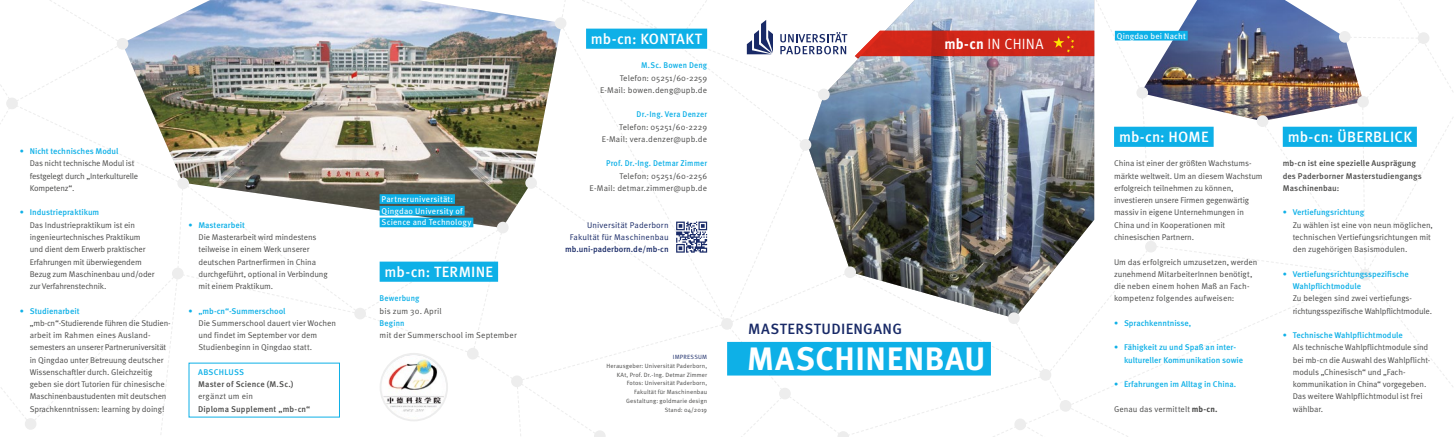
<style>
.page{position:relative;width:1454px;height:437px;background:#fff}
.page>*{position:absolute;margin:0;border:0;box-sizing:border-box;transform-origin:0 0}
.Headline_cassis{font:700 32.38px "Meta OT";letter-spacing:.02em;color:#fff}
.Headlines_Inhalt{font:500 14.88px "Meta OT";letter-spacing:.02em;color:#fff}
.Subline_weiß{font:500 14.88px "Meta OT";letter-spacing:.03em;color:#192a67}
.t1{font:14.88px "Meta OT";letter-spacing:.015em;color:#fff;scale:.94 1}
.t2{font:8.31px/12.2px "Meta OT";letter-spacing:-.01em;color:#4a4a49}
.t3{font:500 8.31px "Meta OT";color:#0eb0e7}
.t4{font:500 8.31px/12.2px "Meta OT";letter-spacing:.01em;color:#4a4a49}
.t5{font:8.31px "Meta OT";letter-spacing:.015em;color:#4a4a49}
.t6{font:8.31px "Meta OT";letter-spacing:.01em;color:#4a4a49}
.BU_9_5_Layer{font:8.31px "Meta OT";letter-spacing:.02em;color:#fff}
.t7{font:8.31px "Meta OT";letter-spacing:.015em;color:#192a67}
.t8{font:500 8.31px "Meta OT";color:#0eb0e7;scale:.94 1}
.t9{font:500 8.31px "Meta OT";letter-spacing:.02em;color:#0eb0e7;scale:.94 1}
.t10{font:500 8.31px "Meta OT";color:#192a67}
.t11{font:500 8.31px "Meta OT";letter-spacing:.03em;color:#0eb0e7}
.t12{font:6.12px "Meta OT";letter-spacing:.02em;color:#4a4a49}
.t13{font:6.12px "Meta OT";letter-spacing:.035em;color:#192a67}
.s1{font-weight:700}
</style>
<div class="page">
<img style="left:0;top:0;width:1453px;height:437px">
<div style="left:1114px;top:127px;width:99px;height:20px;background:#0eb0e7"></div>
<div style="left:586px;top:29px;width:121px;height:20px;background:#0eb0e7"></div>
<div style="left:379px;top:261px;width:119px;height:20px;background:#0eb0e7"></div>
<div style="left:379px;top:194px;width:76px;height:10px;background:#0eb0e7"></div>
<div style="left:379px;top:206px;width:85px;height:9px;background:#0eb0e7"></div>
<div style="left:379px;top:217px;width:94px;height:10px;background:#0eb0e7"></div>
<div style="left:1114px;top:31px;width:73px;height:9px;background:#0eb0e7"></div>
<img style="left:381px;top:354px;width:65px;height:65px;border-radius:32px">
<div style="left:379px;top:353px;width:69px;height:68px;border:2px solid #ededed;border-radius:50%"></div>
<div style="left:1282px;top:127px;width:134px;height:20px;background:#0eb0e7"></div>
<div style="left:189px;top:363px;width:150px;height:54px;background:#fff"></div>
<p class="t3" style="left:20px;top:146px;width:100px">• Nicht technisches Modul</p>
<p class="t2" style="left:30px;top:157px;width:106px">Das nicht technische Modul ist</p>
<p class="t2" style="left:30px;top:170px;width:110px">festgelegt durch „Interkulturelle</p>
<p class="t2" style="left:30px;top:182px;width:46px">Kompetenz“.</p>
<p class="t3" style="left:20px;top:207px;width:81px">• Industriepraktikum</p>
<p class="t2" style="left:30px;top:219px;width:107px">Das Industriepraktikum ist ein</p>
<p class="t2" style="left:30px;top:231px;width:117px">ingenieurtechnisches Praktikum und dient dem Erwerb praktischer</p>
<p class="t2" style="left:30px;top:255px;width:114px">Erfahrungen mit überwiegendem</p>
<p class="t2" style="left:30px;top:268px;width:126px">Bezug zum Maschinenbau und/oder</p>
<p class="t2" style="left:30px;top:280px;width:78px">zur Verfahrenstechnik.</p>
<p class="t3" style="left:20px;top:305px;width:61px">• Studienarbeit</p>
<p class="t2" style="left:30px;top:317px;width:142px">„mb-cn“-Studierende führen die Studien&shy;arbeit im Rahmen eines Ausland&shy;semesters an unserer Partneruniversität in Qingdao unter Betreuung deutscher Wissenschaftler durch. Gleichzeitig geben sie dort Tutorien für chinesische Maschinenbaustudenten mit deutschen Sprachkenntnissen: learning by doing!</p>
<p class="t3" style="left:189px;top:219px;width:58px">• Masterarbeit</p>
<p class="t2" style="left:198px;top:231px;width:119px">Die Masterarbeit wird mindestens</p>
<p class="t2" style="left:198px;top:243px;width:112px">teilweise in einem Werk unserer</p>
<p class="t2" style="left:198px;top:255px;width:131px">deutschen Partnerfirmen in China durchgeführt, optional in Verbindung mit einem Praktikum.</p>
<p class="t3" style="left:189px;top:305px;width:98px">• „mb-cn“-Summerschool</p>
<p class="t2" style="left:198px;top:317px;width:139px">Die Summerschool dauert vier Wochen und findet im September vor dem<br>Studienbeginn in Qingdao statt.</p>
<p class="t11" style="left:198px;top:366px;width:47px">ABSCHLUSS</p>
<p class="t4" style="left:198px;top:378px;width:97px">Master of Science (M.Sc.)</p>
<p class="t5" style="left:198px;top:391px;width:57px">ergänzt um ein</p>
<p class="t4" style="left:198px;top:402px;width:114px">Diploma Supplement „mb-cn“</p>
<p class="BU_9_5_Layer" style="left:381px;top:194px;width:73px">Partneruniversität:</p>
<p class="BU_9_5_Layer" style="left:381px;top:205px;width:83px">Qingdao University of</p>
<p class="BU_9_5_Layer" style="left:381px;top:217px;width:91px">Science and Technology</p>
<p class="Headlines_Inhalt" style="left:384px;top:262px;width:110px">mb-cn: TERMINE</p>
<p class="t8" style="left:379px;top:293px;width:44px">Bewerbung</p>
<p class="t6" style="left:379px;top:305px;width:64px">bis zum 30. April</p>
<p class="t8" style="left:379px;top:317px;width:28px">Beginn</p>
<p class="t5" style="left:379px;top:330px;width:139px">mit der Summerschool im September</p>
<p class="Headlines_Inhalt" style="left:591px;top:29px;width:113px">mb-cn: KONTAKT</p>
<p class="t9" style="left:641px;top:60px;width:72px">M.Sc. Bowen Deng</p>
<p class="t5" style="left:619px;top:73px;width:89px">Telefon: 05251/60-2259</p>
<p class="t6" style="left:600px;top:85px;width:109px">E-Mail: bowen.deng@upb.de</p>
<p class="t9" style="left:636px;top:109px;width:76px">Dr.-Ing. Vera Denzer</p>
<p class="t5" style="left:619px;top:122px;width:90px">Telefon: 05251/60-2229</p>
<p class="t6" style="left:602px;top:134px;width:107px">E-Mail: vera.denzer@upb.de</p>
<p class="t8" style="left:606px;top:158px;width:109px">Prof. Dr.-Ing. Detmar Zimmer</p>
<p class="t5" style="left:619px;top:171px;width:89px">Telefon: 05251/60-2256</p>
<p class="t6" style="left:589px;top:183px;width:119px">E-Mail: detmar.zimmer@upb.de</p>
<p class="t7" style="left:587px;top:220px;width:83px">Universität Paderborn</p>
<p class="t7" style="left:570px;top:232px;width:100px">Fakultät für Maschinenbau</p>
<p class="t10" style="left:565px;top:244px;width:105px">mb.uni-paderborn.de/mb-cn</p>
<p class="t13" style="left:673px;top:353px;width:36px">IMPRESSUM</p>
<p class="t12" style="left:606px;top:362px;width:102px">Herausgeber: Universität Paderborn,</p>
<p class="t12" style="left:617px;top:370px;width:92px">KAt, Prof. Dr.-Ing. Detmar Zimmer</p>
<p class="t12" style="left:627px;top:379px;width:82px">Fotos: Universität Paderborn,</p>
<p class="t12" style="left:634px;top:388px;width:74px">Fakultät für Maschinenbau</p>
<p class="t12" style="left:626px;top:397px;width:82px">Gestaltung: goldmarie design</p>
<p class="t12" style="left:665px;top:405px;width:44px">Stand: 04/2019</p>
<p class="t1" style="left:944px;top:35px;width:107px"><span class="s1">mb-cn</span> IN CHINA</p>
<p class="Subline_weiß" style="left:748px;top:319px;width:155px">MASTERSTUDIENGANG</p>
<p class="Headline_cassis" style="left:747px;top:338px;width:240px">MASCHINENBAU</p>
<p class="BU_9_5_Layer" style="left:1116px;top:30px;width:70px">Qingdao bei Nacht</p>
<p class="Headlines_Inhalt" style="left:1119px;top:127px;width:91px">mb-cn: HOME</p>
<p class="t2" style="left:1114px;top:157px;width:150px">China ist einer der größten Wachstums&shy;märkte weltweit. Um an diesem Wachstum erfolgreich teilnehmen zu können, investieren unsere Firmen gegenwärtig massiv in eigene Unternehmungen in</p>
<p class="t2" style="left:1114px;top:219px;width:113px">China und in Kooperationen mit</p>
<p class="t2" style="left:1114px;top:231px;width:82px">chinesischen Partnern.</p>
<p class="t2" style="left:1114px;top:255px;width:145px">Um das erfolgreich umzusetzen, werden zunehmend MitarbeiterInnen benötigt, die neben einem hohen Maß an Fach-</p>
<p class="t2" style="left:1114px;top:292px;width:122px">kompetenz folgendes aufweisen:</p>
<p class="t3" style="left:1114px;top:317px;width:79px">• Sprachkenntnisse,</p>
<p class="t3" style="left:1114px;top:342px;width:124px">• Fähigkeit zu und Spaß an inter-</p>
<p class="t3" style="left:1124px;top:354px;width:121px">kultureller Kommunikation sowie</p>
<p class="t3" style="left:1114px;top:379px;width:123px">• Erfahrungen im Alltag in China.</p>
<p class="t2" style="left:1114px;top:402px;width:105px">Genau das vermittelt <span class="s1">mb-cn.</span></p>
<p class="Headlines_Inhalt" style="left:1287px;top:127px;width:126px">mb-cn: ÜBERBLICK</p>
<p class="t4" style="left:1282px;top:157px;width:141px">mb-cn ist eine spezielle Ausprägung des Paderborner Masterstudiengangs<br>Maschinenbau:</p>
<p class="t3" style="left:1282px;top:207px;width:83px">• Vertiefungsrichtung</p>
<p class="t2" style="left:1292px;top:219px;width:142px">Zu wählen ist eine von neun möglichen, technischen Vertiefungsrichtungen mit den zugehörigen Basismodulen.</p>
<p class="t3" style="left:1282px;top:268px;width:128px">• Vertiefungsrichtungsspezifische</p>
<p class="t3" style="left:1292px;top:281px;width:70px">Wahlpflichtmodule</p>
<p class="t2" style="left:1292px;top:292px;width:141px">Zu belegen sind zwei vertiefungs&shy;richtungsspezifische Wahlpflichtmodule.</p>
<p class="t3" style="left:1282px;top:330px;width:122px">• Technische Wahlpflichtmodule</p>
<p class="t2" style="left:1292px;top:341px;width:139px">Als technische Wahlpflichtmodule sind bei mb-cn die Auswahl des Wahlpflicht&shy;moduls „Chinesisch“ und „Fach&shy;kommunikation in China“ vorgegeben.<br>Das weitere Wahlpflichtmodul ist frei wählbar.</p>
</div>
